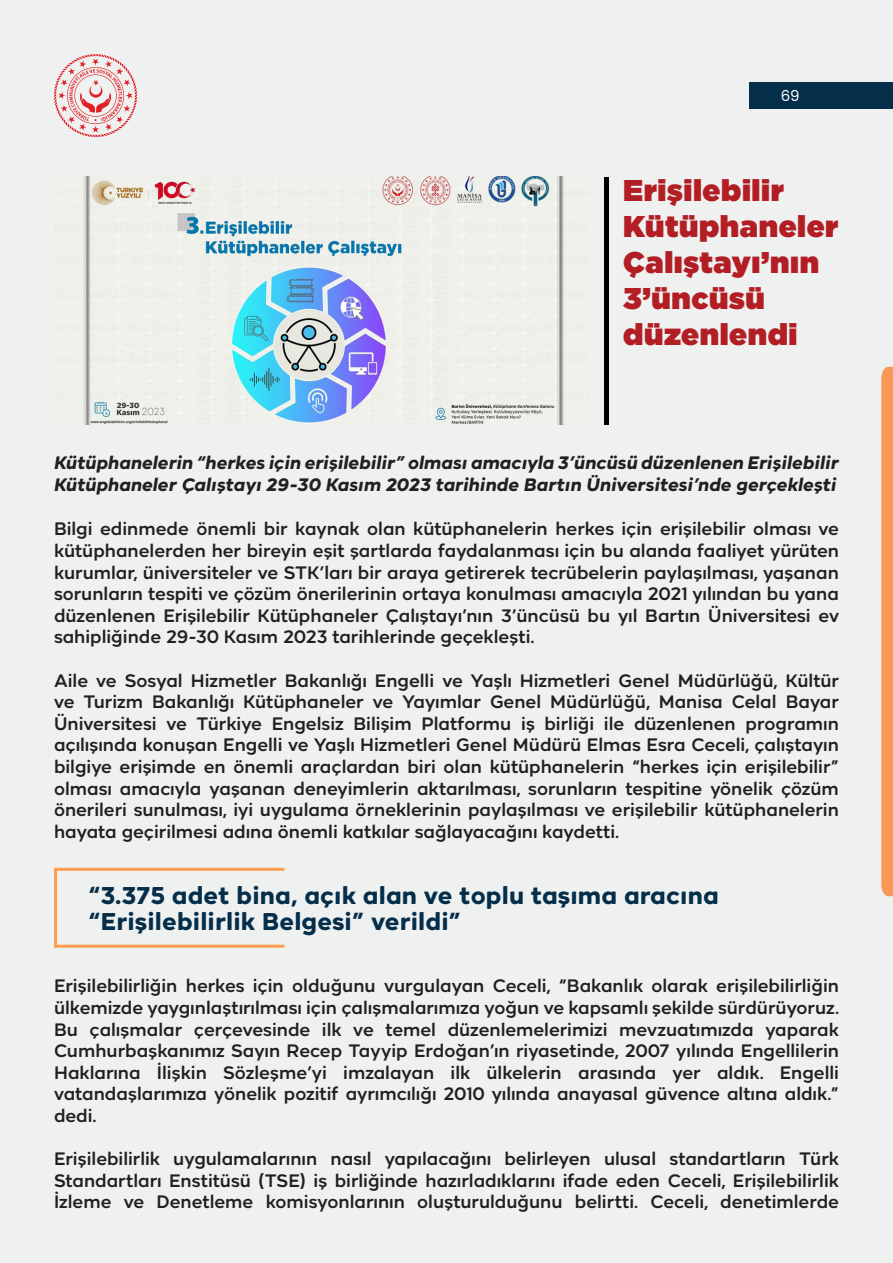
<style>
.page{position:relative;width:893px;height:1263px;background:#eff1f0}
.page>*{position:absolute;margin:0;border:0;box-sizing:border-box;transform-origin:0 0}
.başlık{font:900 30px/36px "Gotham";letter-spacing:.02em;color:#b21e24}
.t1{font:700 24.3px/25.5px "TRT";letter-spacing:.005em;color:#052e4b}
.t2{font:500 18px/21.6px "TRT";color:#231f20;text-align:justify}
.t3{font:italic 700 18px/21.6px "TRT";color:#231f20}
.t4{font:15px "Poppins";color:#fff}
</style>
<div class="page">
<svg style="left:54px;top:54px;width:83px;height:83px"></svg>
<div style="left:750px;top:82px;width:143px;height:27px;background:#052e4b"></div>
<svg style="left:881px;top:367px;width:12px;height:529px;background:#f69b5a"></svg>
<img style="left:55px;top:177px;width:531px;height:247px">
<div style="left:604px;top:177px;width:5px;height:247px;background:#000001"></div>
<div style="left:54px;top:868px;width:232px;height:80px;border:3px solid #ff9c4d"></div>
<p class="t4" style="left:781px;top:87px;width:20px">69</p>
<p class="başlık" style="left:623px;top:172px;width:217px">Erişilebilir<br>Kütüphaneler<br>Çalıştayı’nın<br>3’üncüsü düzenlendi</p>
<p class="t3" style="left:54px;top:452px;width:786px">Kütüphanelerin “herkes için erişilebilir” olması amacıyla 3’üncüsü düzenlenen Erişilebilir<br>Kütüphaneler Çalıştayı 29-30 Kasım 2023 tarihinde Bartın Üniversitesi’nde gerçekleşti</p>
<p class="t2" style="left:54px;top:518px;width:786px">Bilgi edinmede önemli bir kaynak olan kütüphanelerin herkes için erişilebilir olması ve kütüphanelerden her bireyin eşit şartlarda faydalanması için bu alanda faaliyet yürüten kurumlar, üniversiteler ve STK’ları bir araya getirerek tecrübelerin paylaşılması, yaşanan sorunların tespiti ve çözüm önerilerinin ortaya konulması amacıyla 2021 yılından bu yana düzenlenen Erişilebilir Kütüphaneler Çalıştayı’nın 3’üncüsü bu yıl Bartın Üniversitesi ev sahipliğinde 29-30 Kasım 2023 tarihlerinde geçekleşti.</p>
<p class="t2" style="left:54px;top:669px;width:786px">Aile ve Sosyal Hizmetler Bakanlığı Engelli ve Yaşlı Hizmetleri Genel Müdürlüğü, Kültür ve Turizm Bakanlığı Kütüphaneler ve Yayımlar Genel Müdürlüğü, Manisa Celal Bayar Üniversitesi ve Türkiye Engelsiz Bilişim Platformu iş birliği ile düzenlenen programın açılışında konuşan Engelli ve Yaşlı Hizmetleri Genel Müdürü Elmas Esra Ceceli, çalıştayın bilgiye erişimde en önemli araçlardan biri olan kütüphanelerin “herkes için erişilebilir” olması amacıyla yaşanan deneyimlerin aktarılması, sorunların tespitine yönelik çözüm önerileri sunulması, iyi uygulama örneklerinin paylaşılması ve erişilebilir kütüphanelerin hayata geçirilmesi adına önemli katkılar sağlayacağını kaydetti.</p>
<p class="t1" style="left:88px;top:883px;width:632px">“3.375 adet bina, açık alan ve toplu taşıma aracına “Erişilebilirlik Belgesi” verildi”</p>
<p class="t2" style="left:54px;top:975px;width:786px">Erişilebilirliğin herkes için olduğunu vurgulayan Ceceli, “Bakanlık olarak erişilebilirliğin ülkemizde yaygınlaştırılması için çalışmalarımıza yoğun ve kapsamlı şekilde sürdürüyoruz.<br>Bu çalışmalar çerçevesinde ilk ve temel düzenlemelerimizi mevzuatımızda yaparak Cumhurbaşkanımız Sayın Recep Tayyip Erdoğan’ın riyasetinde, 2007 yılında Engellilerin Haklarına İlişkin Sözleşme’yi imzalayan ilk ülkelerin arasında yer aldık. Engelli vatandaşlarımıza yönelik pozitif ayrımcılığı 2010 yılında anayasal güvence altına aldık.” dedi.</p>
<p class="t2" style="left:54px;top:1148px;width:786px">Erişilebilirlik uygulamalarının nasıl yapılacağını belirleyen ulusal standartların Türk Standartları Enstitüsü (TSE) iş birliğinde hazırladıklarını ifade eden Ceceli, Erişilebilirlik İzleme ve Denetleme komisyonlarının oluşturulduğunu belirtti. Ceceli, denetimlerde</p>
</div>
